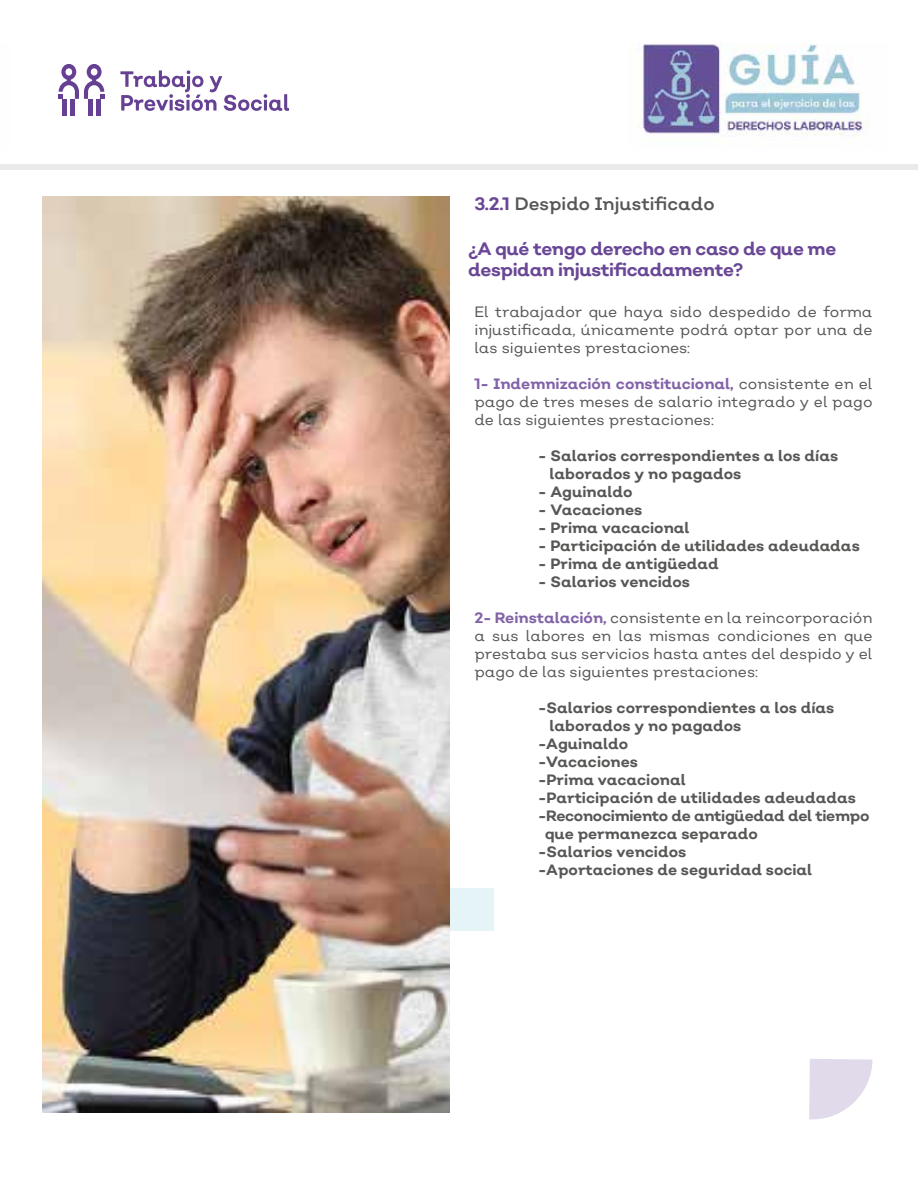
<style>
.page{position:relative;width:918px;height:1188px;background:#fff}
.page>*{position:absolute;margin:0;border:0;box-sizing:border-box;transform-origin:0 0}
.t1{font:700 18px/21.6px "Nutmeg";letter-spacing:-.02em;color:#694796}
.t2{font:18px "Nutmeg";color:#575756}
.t3{font:15px/18px "Nutmeg";color:#575756;text-align:justify}
.t4{font:700 15px/18px "Nutmeg";color:#575756}
.t5{font:700 15px "Nutmeg";letter-spacing:-.02em;color:#575756}
.s1{font-weight:700;color:#694796}
.s2{font-weight:700;color:#8263a8}
</style>
<div class="page">
<div style="left:0;top:164px;width:918px;height:6px;background:#eaeaeb"></div>
<hr style="left:71px;top:100px;width:4px;height:16px;background:#664193">
<hr style="left:63px;top:100px;width:4px;height:16px;background:#664193">
<svg style="left:59px;top:64px;width:45px;height:35px"></svg>
<hr style="left:88px;top:100px;width:4px;height:16px;background:#664193">
<hr style="left:96px;top:100px;width:4px;height:16px;background:#664193">
<svg style="left:120px;top:70px;width:169px;height:41px"></svg>
<img style="left:636px;top:43px;width:232px;height:98px">
<img style="left:43px;top:197px;width:407px;height:915px">
<svg style="left:809px;top:1059px;width:64px;height:61px"></svg>
<div style="left:450px;top:889px;width:44px;height:42px;background:#e5f4f7"></div>
<p class="t2" style="left:474px;top:192px;width:242px"><span class="s1">3.2.1</span> Despido Injustificado</p>
<p class="t1" style="left:468px;top:237px;width:370px">¿A qué tengo derecho en caso de que me despidan injustificadamente?</p>
<p class="t3" style="left:474px;top:303px;width:400px">El trabajador que haya sido despedido de forma injustificada, únicamente podrá optar por una de las siguientes prestaciones:</p>
<p class="t3" style="left:474px;top:375px;width:400px"><span class="s2">1- Indemnización constitucional,</span> consistente en el pago de tres meses de salario integrado y el pago de las siguientes prestaciones:</p>
<p class="t4" style="left:550px;top:447px;width:290px;text-indent:-11px">- Salarios correspondientes a los días laborados y no pagados</p>
<p class="t4" style="left:538px;top:483px;width:96px">- Aguinaldo</p>
<p class="t4" style="left:538px;top:501px;width:106px">- Vacaciones</p>
<p class="t4" style="left:538px;top:519px;width:153px">- Prima vacacional</p>
<p class="t4" style="left:538px;top:537px;width:323px">- Participación de utilidades adeudadas</p>
<p class="t4" style="left:538px;top:555px;width:182px">- Prima de antigüedad</p>
<p class="t4" style="left:538px;top:573px;width:153px">- Salarios vencidos</p>
<p class="t3" style="left:474px;top:609px;width:400px"><span class="s2">2- Reinstalación,</span> consistente en la reincorporación a sus labores en las mismas condiciones en que prestaba sus servicios hasta antes del despido y el pago de las siguientes prestaciones:</p>
<p class="t4" style="left:538px;top:699px;width:298px">-Salarios correspondientes a los días</p>
<p class="t4" style="left:550px;top:717px;width:193px">laborados y no pagados</p>
<p class="t4" style="left:538px;top:735px;width:92px">-Aguinaldo</p>
<p class="t4" style="left:538px;top:753px;width:101px">-Vacaciones</p>
<p class="t4" style="left:538px;top:771px;width:149px">-Prima vacacional</p>
<p class="t4" style="left:538px;top:789px;width:319px">-Participación de utilidades adeudadas</p>
<p class="t5" style="left:538px;top:807px;width:333px">-Reconocimiento de antigüedad del tiempo</p>
<p class="t4" style="left:545px;top:825px;width:214px">que permanezca separado</p>
<p class="t4" style="left:538px;top:843px;width:150px">-Salarios vencidos</p>
<p class="t4" style="left:538px;top:861px;width:276px">-Aportaciones de seguridad social</p>
</div>
